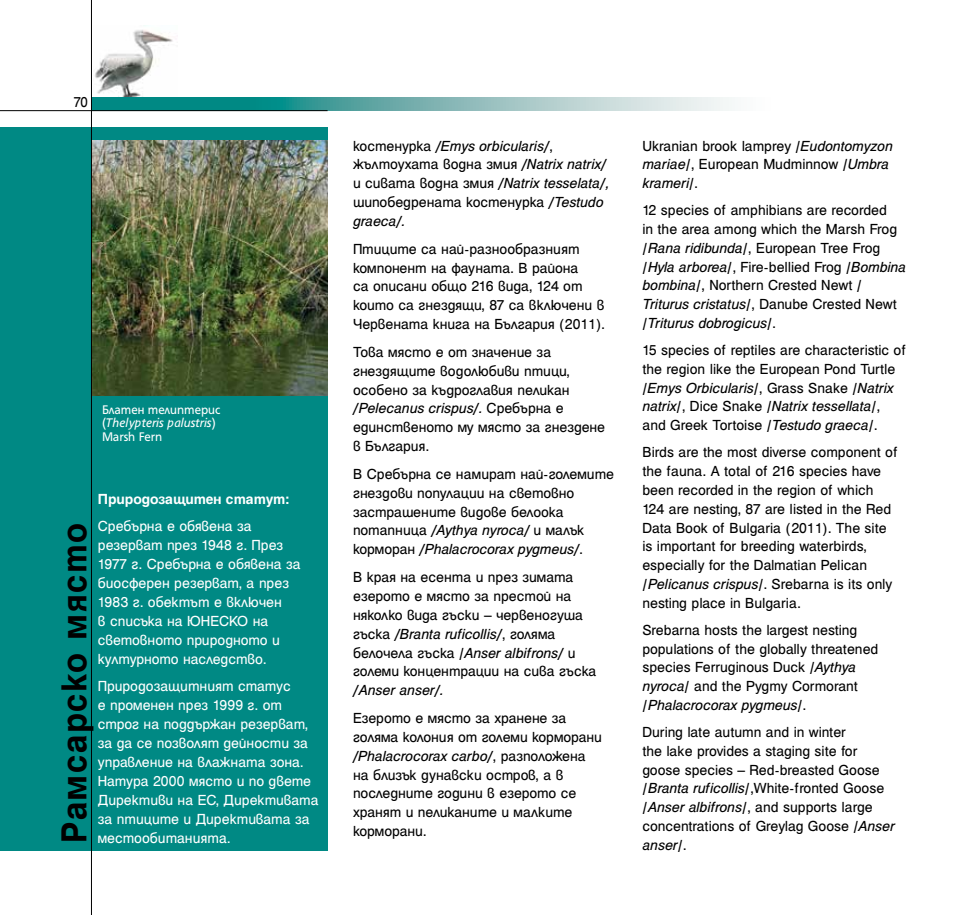
<style>
.page{position:relative;width:970px;height:915px;background:#fff}
.page>*{position:absolute;margin:0;border:0;box-sizing:border-box;transform-origin:0 0}
.t1{font:700 39px "Helen Bg";letter-spacing:.045em;color:#000;scale:.95 1}
.t2{font:15.75px/18.8px "Helen Bg";color:#000}
.t3{font:15.75px/18.9px "Helen Bg";color:#fff}
.t4{font:700 15.75px "Helen Bg";color:#fff}
.t5{font:italic 15.75px "Helen Bg";color:#000}
.t6{font:15.75px "Helen Bg";color:#000;scale:.95 1}
.t7{font:13.5px/13.5px "HS Grotesk Bg";letter-spacing:-.005em;color:#fff;scale:.95 1}
.s1{font-style:italic}
</style>
<div class="page">
<div style="left:0;top:128px;width:327px;height:722px;background:#008984"></div>
<img style="left:94px;top:30px;width:84px;height:68px">
<svg style="left:92px;top:98px;width:640px;height:13px;background:#6eb3b1"></svg>
<img style="left:92px;top:140px;width:235px;height:255px">
<hr style="left:0;top:110px;width:327px;height:1px;background:#000">
<hr style="left:91px;top:0;width:1px;height:914px;background:#000">
<p class="t6" style="left:73px;top:96px;width:17px">70</p>
<p class="t7" style="left:102px;top:403px;width:126px">Блатен телиптерис (<span class="s1">Thelypteris palustris</span>)<br>Marsh Fern</p>
<p class="t4" style="left:98px;top:493px;width:194px">Природозащитен статут:</p>
<p class="t3" style="left:98px;top:518px;width:204px">Сребърна е обявена за резерват през 1948 г. През<br>1977 г. Сребърна е обявена за биосферен резерват, а през<br>1983 г. обектът е включен<br>в списъка на ЮНЕСКО на световното природното и културното наследство.</p>
<p class="t3" style="left:98px;top:677px;width:222px">Природозащитният статус<br>е променен през 1999 г. от строг на поддържан резерват, за да се позволят дейности за управление на влажната зона.<br>Натура 2000 място и по двете<br>Директиви на ЕС, Директивата за птиците и Директивата за местообитанията.</p>
<h1 class="t1" style="left:59px;top:842px;width:337px;rotate:-90deg">Рамсарско място</h1>
<p class="t2" style="left:353px;top:137px;width:257px">костенурка <span class="s1">/Emys orbicularis/</span>, жълтоухата водна змия <span class="s1">/Natrix natrix/ </span>и сивата водна змия <span class="s1">/Natrix tesselata/, </span>шипобедрената костенурка <span class="s1">/Testudo graeca/.</span></p>
<p class="t2" style="left:353px;top:240px;width:253px">Птиците са най-разнообразният компонент на фауната. В района<br>са описани общо 216 вида, 124 от които са гнездящи, 87 са включени в<br>Червената книга на България (2011).</p>
<p class="t2" style="left:353px;top:343px;width:253px">Това място е от значение за гнездящите водолюбиви птици, особено за къдроглавия пеликан <span class="s1">/Pelecanus crispus/.</span> Сребърна е единственото му място за гнездене в България.</p>
<p class="t2" style="left:353px;top:465px;width:262px">В Сребърна се намират най-големите гнездови популации на световно застрашените видове белоока потапница <span class="s1">/Aythya nyroca/</span> и малък корморан <span class="s1">/Phalacrocorax pygmeus/</span>.</p>
<p class="t2" style="left:353px;top:568px;width:245px">В края на есента и през зимата езерото е място за престой на няколко вида гъски – червеногуша гъска <span class="s1">/Branta ruficollis/</span>, голяма белочела гъска /<span class="s1">Anser albifrons/</span> и големи концентрации на сива гъска</p>
<p class="t5" style="left:353px;top:681px;width:92px">/Anser anser/.</p>
<p class="t2" style="left:353px;top:709px;width:250px">Езерото е място за хранене за голяма колония от големи корморани <span class="s1">/Phalacrocorax carbo/</span>, разположена на близък дунавски остров, а в последните години в езерото се хранят и пеликаните и малките корморани.</p>
<p class="t2" style="left:642px;top:137px;width:252px">Ukranian brook lamprey /<span class="s1">Eudontomyzon mariae</span>/, European Mudminnow /<span class="s1">Umbra krameri</span>/.</p>
<p class="t2" style="left:642px;top:202px;width:265px">12 species of amphibians are recorded<br>in the area among which the Marsh Frog /<span class="s1">Rana ridibunda</span>/, European Tree Frog /<span class="s1">Hyla arborea</span>/, Fire-bellied Frog /<span class="s1">Bombina bombina</span>/, Northern Crested Newt / <span class="s1">Triturus cristatus</span>/, Danube Crested Newt /<span class="s1">Triturus dobrogicus</span>/.</p>
<p class="t2" style="left:642px;top:341px;width:265px">15 species of reptiles are characteristic of the region like the European Pond Turtle /<span class="s1">Emys Orbicularis</span>/, Grass Snake /<span class="s1">Natrix natrix</span>/, Dice Snake /<span class="s1">Natrix tessellata</span>/, and Greek Tortoise /<span class="s1">Testudo graeca</span>/.</p>
<p class="t2" style="left:642px;top:444px;width:257px">Birds are the most diverse component of the fauna. A total of 216 species have been recorded in the region of which 124 are nesting, 87 are listed in the Red Data Book of Bulgaria (2011). The site is important for breeding waterbirds, especially for the Dalmatian Pelican /<span class="s1">Pelicanus crispus</span>/. Srebarna is its only nesting place in Bulgaria.</p>
<p class="t2" style="left:642px;top:621px;width:237px">Srebarna hosts the largest nesting populations of the globally threatened species Ferruginous Duck /<span class="s1">Aythya nyroca</span>/ and the Pygmy Cormorant /<span class="s1">Phalacrocorax pygmeus</span>/.</p>
<p class="t2" style="left:642px;top:723px;width:254px">During late autumn and in winter<br>the lake provides a staging site for goose species – Red-breasted Goose /<span class="s1">Branta ruficollis</span>/,White-fronted Goose /<span class="s1">Anser albifrons</span>/, and supports large concentrations of Greylag Goose /<span class="s1">Anser anser</span>/.</p>
</div>
